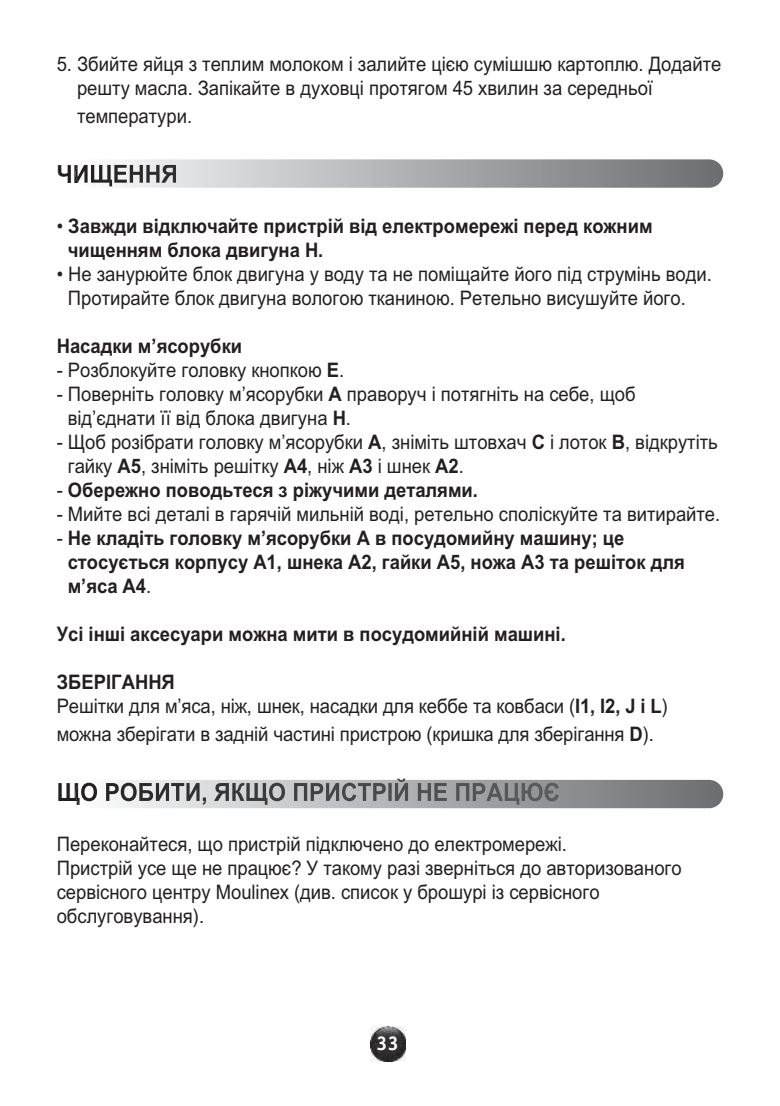
<style>
.page{position:relative;width:780px;height:1106px;background:#fff}
.page>*{position:absolute;margin:0;border:0;box-sizing:border-box;transform-origin:0 0}
.t1{font:20px/24px "Arial Cyr";color:#231f20;scale:.92 1}
.t2{font:700 20px/24px "Arial Cyr";color:#231f20;scale:.92 1}
.t3{font:700 20px "Officina Sans";color:#fff}
.s1{font-weight:400}
.s2{font-weight:700}
</style>
<div class="page">
<img style="left:370px;top:1026px;width:35px;height:35px">
<img style="left:75px;top:165px;width:101px;height:21px">
<img style="left:90px;top:780px;width:633px;height:28px">
<img style="left:75px;top:782px;width:15px;height:23px">
<p class="t1" style="left:77px;top:54px;width:701px;text-indent:-20px">5. Збийте яйця з теплим молоком і залийте цією сумішшю картоплю. Додайте решту масла. Запікайте в духовці протягом 45 хвилин за середньої</p>
<p class="t1" style="left:77px;top:105px;width:126px">температури.</p>
<p class="t2" style="left:68px;top:216px;width:637px;text-indent:-11px"><span class="s1">•</span> Завжди відключайте пристрій від електромережі перед кожним чищенням блока двигуна H.</p>
<p class="t1" style="left:68px;top:264px;width:701px;text-indent:-11px">• Не занурюйте блок двигуна у воду та не поміщайте його під струмінь води.<br>Протирайте блок двигуна вологою тканиною. Ретельно висушуйте його.</p>
<p class="t2" style="left:57px;top:336px;width:203px">Насадки м’ясорубки</p>
<p class="t1" style="left:57px;top:360px;width:314px">- Розблокуйте головку кнопкою <span class="s2">E</span>.</p>
<p class="t1" style="left:68px;top:384px;width:618px;text-indent:-11px">- Поверніть головку м’ясорубки <span class="s2">A</span> праворуч і потягніть на себе, щоб від’єднати її від блока двигуна <span class="s2">H</span>.</p>
<p class="t1" style="left:68px;top:432px;width:708px;text-indent:-11px">- Щоб розібрати головку м’ясорубки <span class="s2">A</span>, зніміть штовхач <span class="s2">C</span> і лоток <span class="s2">B</span>, відкрутіть гайку <span class="s2">A5</span>, зніміть решітку <span class="s2">A4</span>, ніж <span class="s2">A3</span> і шнек <span class="s2">A2</span>.</p>
<p class="t2" style="left:57px;top:480px;width:459px"><span class="s1">-</span> Обережно поводьтеся з ріжучими деталями.</p>
<p class="t1" style="left:57px;top:504px;width:722px">- Мийте всі деталі в гарячій мильній воді, ретельно споліскуйте та витирайте.</p>
<p class="t2" style="left:68px;top:528px;width:672px;text-indent:-11px"><span class="s1">-</span> Не кладіть головку м’ясорубки A в посудомийну машину; це стосується корпусу A1, шнека A2, гайки A5, ножа A3 та решіток для м’яса A4<span class="s1">.</span></p>
<p class="t2" style="left:57px;top:624px;width:555px">Усі інші аксесуари можна мити в посудомийній машині.</p>
<p class="t1" style="left:57px;top:672px;width:665px"><span class="s2">ЗБЕРІГАННЯ<br></span>Решітки для м’яса, ніж, шнек, насадки для кеббе та ковбаси (<span class="s2">I1, I2, J і L</span>)</p>
<p class="t1" style="left:57px;top:723px;width:650px">можна зберігати в задній частині пристрою (кришка для зберігання <span class="s2">D</span>).</p>
<p class="t1" style="left:57px;top:834px;width:681px">Переконайтеся, що пристрій підключено до електромережі.<br>Пристрій усе ще не працює? У такому разі зверніться до авторизованого сервісного центру Moulinex (див. список у брошурі із сервісного обслуговування).</p>
<p class="t3" style="left:376px;top:1035px;width:24px">33</p>
</div>
